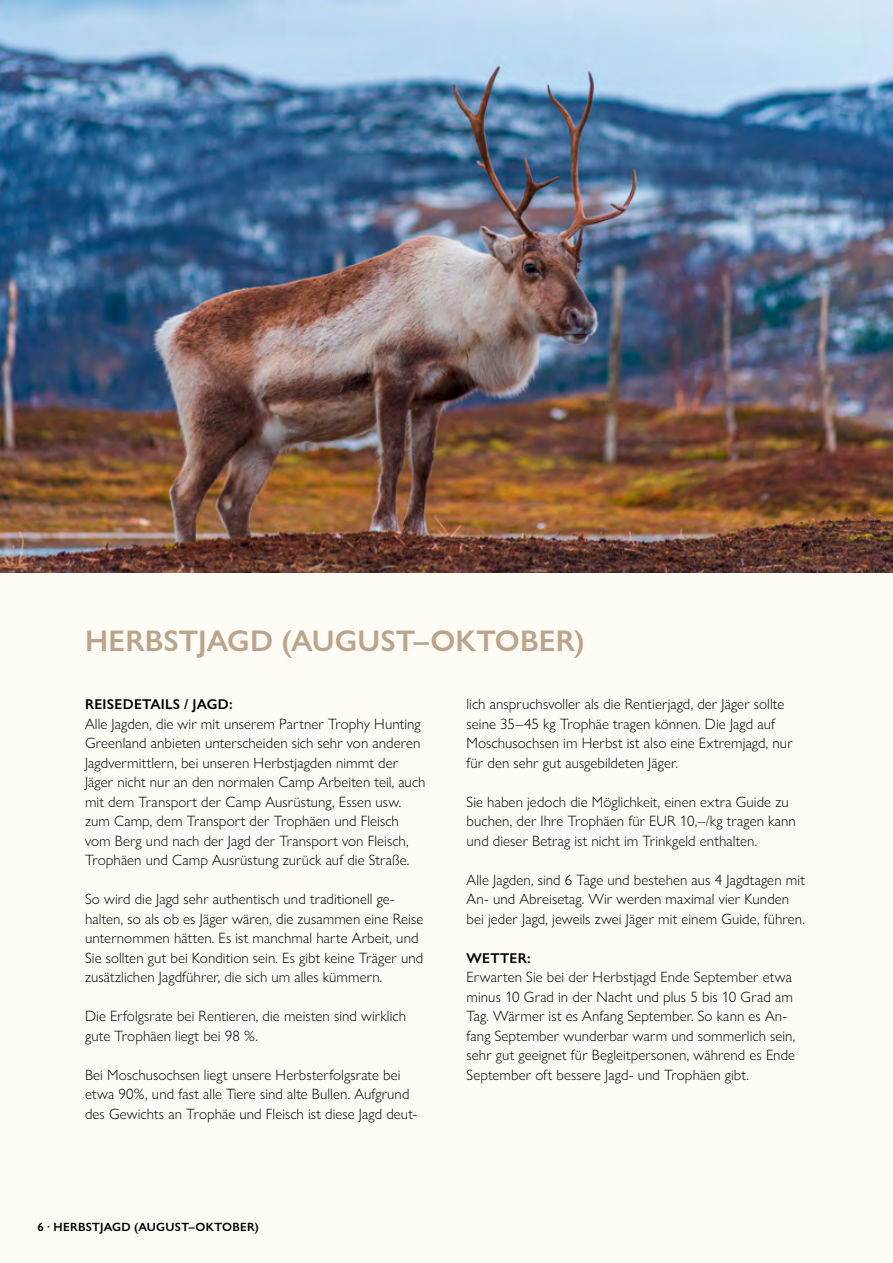
<style>
.page{position:relative;width:893px;height:1263px;background:#fffbf5}
.page>*{position:absolute;margin:0;border:0;box-sizing:border-box;transform-origin:0 0}
.t1{font:600 30px "Gill Sans Nova";letter-spacing:.005em;color:#bca48b}
.t2{font:300 15px/19.5px "Gill Sans Nova";letter-spacing:.005em;color:#000}
.t3{font:600 14.25px "Gill Sans Nova";letter-spacing:.02em;color:#000}
.t4{font:600 12px "Gill Sans Nova";letter-spacing:.02em;color:#000}
</style>
<div class="page">
<img style="left:0;top:0;width:893px;height:573px">
<h1 class="t1" style="left:85px;top:622px;width:501px">HERBSTJAGD (AUGUST–OKTOBER)</h1>
<p class="t3" style="left:85px;top:695px;width:149px">REISEDETAILS / JAGD:</p>
<p class="t2" style="left:85px;top:714px;width:342px">Alle Jagden, die wir mit unserem Partner Trophy Hunting Greenland anbieten unterscheiden sich sehr von anderen Jagdvermittlern, bei unseren Herbstjagden nimmt der Jäger nicht nur an den normalen Camp Arbeiten teil, auch mit dem Transport der Camp Ausrüstung, Essen usw. zum Camp, dem Transport der Trophäen und Fleisch vom Berg und nach der Jagd der Transport von Fleisch, Trophäen und Camp Ausrüstung zurück auf die Straße.</p>
<p class="t2" style="left:85px;top:889px;width:340px">So wird die Jagd sehr authentisch und traditionell ge&shy;halten, so als ob es Jäger wären, die zusammen eine Reise unternommen hätten. Es ist manchmal harte Arbeit, und Sie sollten gut bei Kondition sein. Es gibt keine Träger und zusätzlichen Jagdführer, die sich um alles kümmern.</p>
<p class="t2" style="left:85px;top:1006px;width:322px">Die Erfolgsrate bei Rentieren, die meisten sind wirklich gute Trophäen liegt bei 98 %.</p>
<p class="t2" style="left:85px;top:1065px;width:334px">Bei Moschusochsen liegt unsere Herbsterfolgsrate bei etwa 90%, und fast alle Tiere sind alte Bullen. Aufgrund des Gewichts an Trophäe und Fleisch ist diese Jagd deut-</p>
<p class="t4" style="left:37px;top:1219px;width:119px">6 · HERBSTJAGD (AUGUST</p>
<p class="t4" style="left:189px;top:1219px;width:27px">–OKTOBER</p>
<p class="t4" style="left:255px;top:1219px;width:6px">)</p>
<p class="t2" style="left:467px;top:694px;width:328px">lich anspruchsvoller als die Rentierjagd, der Jäger sollte seine 35–45 kg Trophäe tragen können. Die Jagd auf Moschusochsen im Herbst ist also eine Extremjagd, nur für den sehr gut ausgebildeten Jäger.</p>
<p class="t2" style="left:467px;top:792px;width:331px">Sie haben jedoch die Möglichkeit, einen extra Guide zu buchen, der Ihre Trophäen für EUR 10,–/kg tragen kann und dieser Betrag ist nicht im Trinkgeld enthalten.</p>
<p class="t2" style="left:467px;top:870px;width:340px">Alle Jagden, sind 6 Tage und bestehen aus 4 Jagdtagen mit<br>An- und Abreisetag. Wir werden maximal vier Kunden bei jeder Jagd, jeweils zwei Jäger mit einem Guide, führen.</p>
<p class="t3" style="left:467px;top:949px;width:66px">WETTER:</p>
<p class="t2" style="left:467px;top:967px;width:330px">Erwarten Sie bei der Herbstjagd Ende September etwa minus 10 Grad in der Nacht und plus 5 bis 10 Grad am Tag. Wärmer ist es Anfang September. So kann es An&shy;fang September wunderbar warm und sommerlich sein, sehr gut geeignet für Begleitpersonen, während es Ende September oft bessere Jagd- und Trophäen gibt.</p>
</div>
